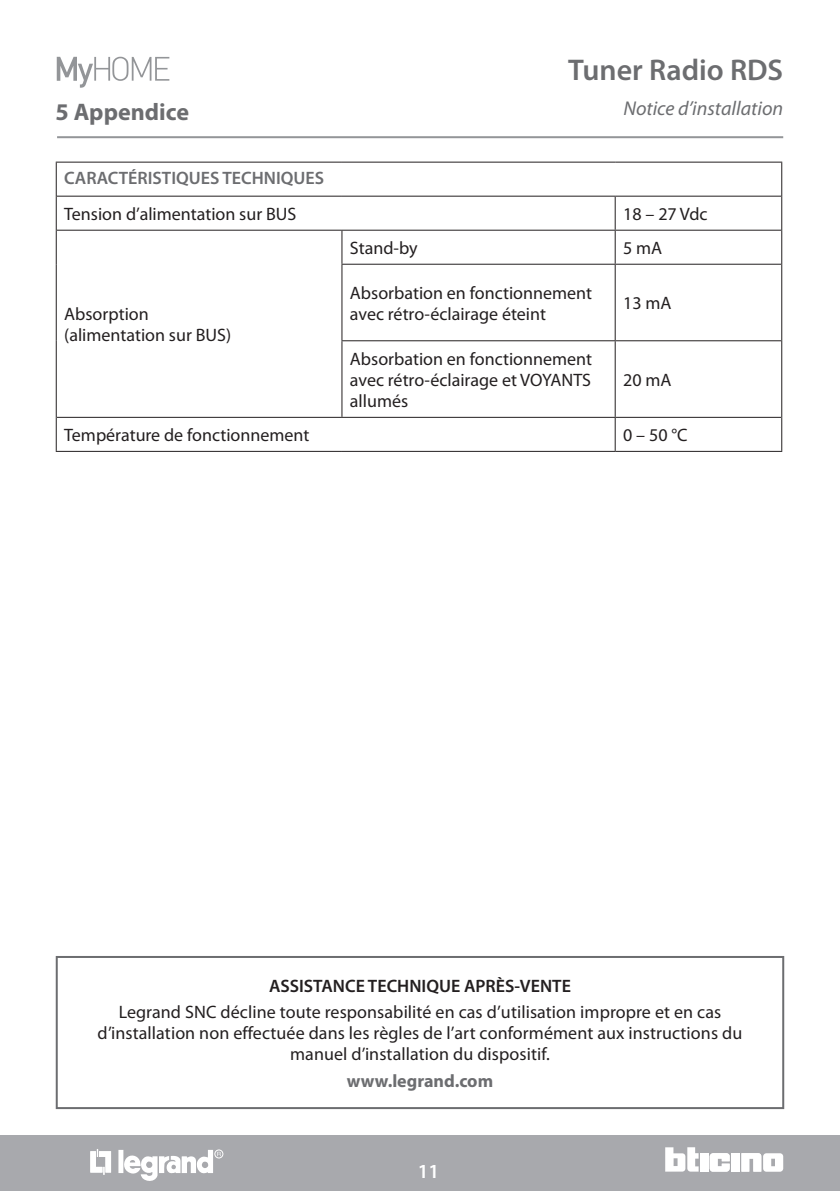
<style>
.page{position:relative;width:840px;height:1191px;background:#fff}
.page>*{position:absolute;margin:0;border:0;box-sizing:border-box;transform-origin:0 0}
.t1{font:600 30px "Myriad Pro";color:#6c6d70}
.t2{font:700 24px "Myriad Pro";color:#6c6d70}
.t3{font:italic 20px "Myriad Pro";color:#6c6d70}
.t4{font:600 20px "Myriad Pro";color:#fff}
.t5{font:18px/21px "Myriad Pro";color:#231f20}
.t6{font:600 18px "Myriad Pro";color:#231f20}
.t7{font:600 18px "Myriad Pro";color:#6c6d70}
.t8{font:700 18px "Myriad Pro";color:#6c6d70}
</style>
<div class="page">
<div style="left:0;top:1135px;width:839px;height:56px;background:#a8a9ad"></div>
<div style="left:699px;top:1153px;width:8px;height:18px;background:#fff"></div>
<div style="left:731px;top:1153px;width:8px;height:18px;background:#fff"></div>
<svg style="left:741px;top:1153px;width:41px;height:18px"></svg>
<svg style="left:665px;top:1147px;width:33px;height:24px"></svg>
<svg style="left:709px;top:1153px;width:20px;height:18px"></svg>
<div style="left:118px;top:1149px;width:5px;height:24px;background:#fff"></div>
<svg style="left:90px;top:1149px;width:21px;height:25px"></svg>
<div style="left:214px;top:1149px;width:9px;height:9px;border:1px solid #fff;border-radius:50%"></div>
<svg style="left:123px;top:1149px;width:98px;height:32px"></svg>
<hr style="left:57px;top:136px;width:725px;height:2px;background:#939598">
<svg style="left:57px;top:57px;width:112px;height:31px"></svg>
<hr style="left:56px;top:162px;width:286px;height:1px;background:#231f20">
<hr style="left:56px;top:163px;width:1px;height:33px;background:#231f20">
<hr style="left:342px;top:162px;width:273px;height:1px;background:#231f20">
<hr style="left:615px;top:162px;width:166px;height:1px;background:#231f20">
<hr style="left:780px;top:163px;width:1px;height:33px;background:#231f20">
<hr style="left:56px;top:196px;width:1px;height:34px;background:#231f20">
<hr style="left:780px;top:196px;width:1px;height:34px;background:#231f20">
<hr style="left:57px;top:196px;width:285px;height:1px;background:#231f20">
<hr style="left:342px;top:196px;width:273px;height:1px;background:#231f20">
<hr style="left:615px;top:196px;width:165px;height:1px;background:#231f20">
<hr style="left:614px;top:197px;width:1px;height:33px;background:#231f20">
<hr style="left:57px;top:230px;width:285px;height:1px;background:#231f20">
<hr style="left:56px;top:230px;width:1px;height:34px;background:#231f20">
<hr style="left:56px;top:264px;width:1px;height:77px;background:#231f20">
<hr style="left:56px;top:341px;width:1px;height:76px;background:#231f20">
<hr style="left:342px;top:230px;width:273px;height:1px;background:#231f20">
<hr style="left:341px;top:231px;width:1px;height:33px;background:#231f20">
<hr style="left:615px;top:230px;width:165px;height:1px;background:#231f20">
<hr style="left:614px;top:231px;width:1px;height:33px;background:#231f20">
<hr style="left:780px;top:230px;width:1px;height:34px;background:#231f20">
<hr style="left:341px;top:264px;width:274px;height:1px;background:#231f20">
<hr style="left:341px;top:265px;width:1px;height:75px;background:#231f20">
<hr style="left:615px;top:264px;width:165px;height:1px;background:#231f20">
<hr style="left:614px;top:265px;width:1px;height:75px;background:#231f20">
<hr style="left:341px;top:340px;width:274px;height:1px;background:#231f20">
<hr style="left:341px;top:341px;width:1px;height:76px;background:#231f20">
<hr style="left:615px;top:340px;width:165px;height:1px;background:#231f20">
<hr style="left:614px;top:341px;width:1px;height:76px;background:#231f20">
<hr style="left:57px;top:417px;width:285px;height:1px;background:#231f20">
<hr style="left:342px;top:417px;width:273px;height:1px;background:#231f20">
<hr style="left:615px;top:417px;width:165px;height:1px;background:#231f20">
<hr style="left:614px;top:418px;width:1px;height:33px;background:#231f20">
<hr style="left:780px;top:264px;width:1px;height:77px;background:#231f20">
<hr style="left:780px;top:341px;width:1px;height:76px;background:#231f20">
<hr style="left:56px;top:417px;width:1px;height:34px;background:#231f20">
<hr style="left:780px;top:417px;width:1px;height:34px;background:#231f20">
<hr style="left:56px;top:451px;width:286px;height:1px;background:#231f20">
<hr style="left:342px;top:451px;width:273px;height:1px;background:#231f20">
<hr style="left:615px;top:451px;width:166px;height:1px;background:#231f20">
<div style="left:56px;top:956px;width:727px;height:153px;border:2px solid #6c6d70"></div>
<h2 class="t2" style="left:55px;top:96px;width:135px">5 Appendice</h2>
<h1 class="t1" style="left:568px;top:50px;width:216px">Tuner Radio RDS</h1>
<p class="t3" style="left:623px;top:96px;width:161px">Notice d’installation</p>
<p class="t7" style="left:64px;top:166px;width:261px">CARACTÉRISTIQUES TECHNIQUES</p>
<p class="t5" style="left:64px;top:203px;width:233px">Tension d’alimentation sur BUS</p>
<p class="t5" style="left:622px;top:203px;width:86px">18 – 27 Vdc</p>
<p class="t5" style="left:64px;top:303px;width:168px">Absorption (alimentation sur BUS)</p>
<p class="t5" style="left:350px;top:237px;width:69px">Stand-by</p>
<p class="t5" style="left:623px;top:237px;width:41px">5 mA</p>
<p class="t5" style="left:350px;top:282px;width:243px">Absorbation en fonctionnement avec rétro-éclairage éteint</p>
<p class="t5" style="left:623px;top:292px;width:50px">13 mA</p>
<p class="t5" style="left:350px;top:348px;width:243px;text-align:justify">Absorbation en fonctionnement avec rétro‑éclairage et VOYANTS allumés</p>
<p class="t5" style="left:623px;top:369px;width:50px">20 mA</p>
<p class="t5" style="left:64px;top:424px;width:246px">Température de fonctionnement</p>
<p class="t5" style="left:623px;top:424px;width:66px">0 – 50 °C</p>
<p class="t6" style="left:269px;top:974px;width:303px">ASSISTANCE TECHNIQUE APRÈS-VENTE</p>
<p class="t5" style="left:98px;top:1001px;width:645px;text-align:center">Legrand SNC décline toute responsabilité en cas d’utilisation impropre et en cas d’installation non effectuée dans les règles de l’art conformément aux instructions du manuel d’installation du dispositif.</p>
<p class="t8" style="left:346px;top:1069px;width:148px">www.legrand.com</p>
<p class="t4" style="left:417px;top:1158px;width:23px">11</p>
</div>
